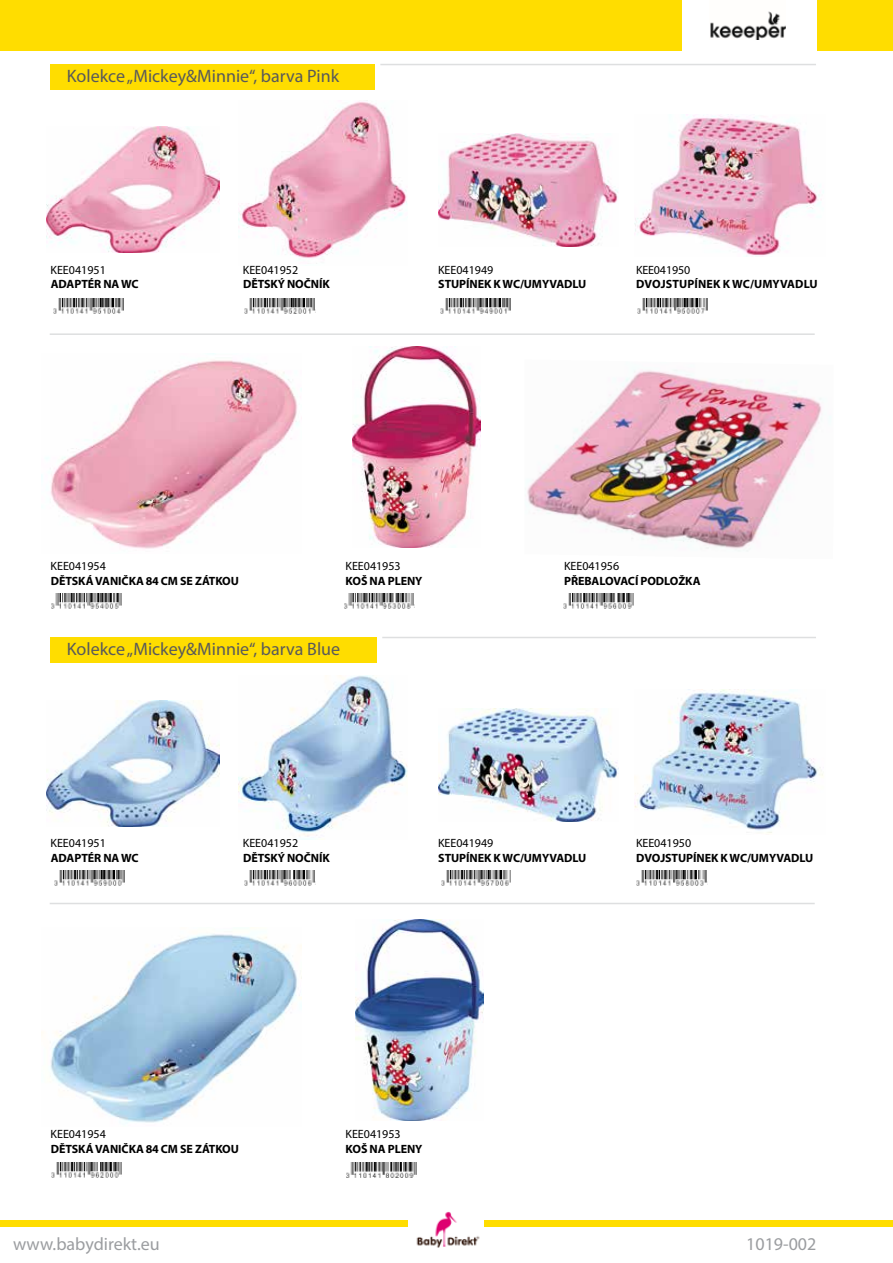
<style>
.page{position:relative;width:893px;height:1263px;background:#fff}
.page>*{position:absolute;margin:0;border:0;box-sizing:border-box;transform-origin:0 0}
.t1{font:18px "Myriad Pro";color:#58595b}
.t2{font:18px "Myriad Pro";color:#9b9da0}
.t3{font:700 12px "Myriad Pro";letter-spacing:-.005em;color:#000}
.t4{font:12px "Myriad Pro";color:#000}
</style>
<div class="page">
<div style="left:0;top:0;width:893px;height:51px;background:#fd0"></div>
<div style="left:0;top:1220px;width:893px;height:7px;background:#fd0"></div>
<div style="left:682px;top:0;width:134px;height:64px;background:#fff"></div>
<div style="left:409px;top:1212px;width:75px;height:51px;background:#fff"></div>
<img style="left:416px;top:1212px;width:64px;height:36px">
<img style="left:710px;top:11px;width:76px;height:29px">
<div style="left:51px;top:64px;width:324px;height:25px;background:#fd0"></div>
<div style="left:51px;top:637px;width:326px;height:25px;background:#fd0"></div>
<hr style="left:380px;top:64px;width:436px;height:1px;background:#dedfe0">
<hr style="left:382px;top:637px;width:434px;height:1px;background:#dedfe0">
<img style="left:238px;top:101px;width:169px;height:163px">
<img style="left:53px;top:298px;width:70px;height:15px">
<img style="left:244px;top:298px;width:71px;height:15px">
<img style="left:440px;top:298px;width:70px;height:15px">
<img style="left:637px;top:298px;width:71px;height:15px">
<img style="left:439px;top:133px;width:179px;height:114px">
<img style="left:634px;top:114px;width:190px;height:143px">
<img style="left:47px;top:126px;width:172px;height:126px">
<img style="left:352px;top:346px;width:129px;height:201px">
<img style="left:46px;top:354px;width:253px;height:195px">
<img style="left:51px;top:593px;width:71px;height:15px">
<img style="left:344px;top:593px;width:70px;height:15px">
<img style="left:238px;top:675px;width:169px;height:165px">
<img style="left:54px;top:870px;width:71px;height:15px">
<img style="left:244px;top:870px;width:71px;height:15px">
<img style="left:441px;top:870px;width:69px;height:15px">
<img style="left:636px;top:870px;width:72px;height:15px">
<img style="left:439px;top:708px;width:180px;height:113px">
<img style="left:634px;top:689px;width:189px;height:145px">
<img style="left:47px;top:701px;width:172px;height:126px">
<img style="left:356px;top:920px;width:128px;height:201px">
<img style="left:42px;top:934px;width:259px;height:190px">
<img style="left:51px;top:1163px;width:70px;height:15px">
<img style="left:346px;top:1163px;width:70px;height:15px">
<img style="left:527px;top:370px;width:304px;height:181px">
<img style="left:563px;top:593px;width:70px;height:15px">
<hr style="left:50px;top:903px;width:765px;height:1px;background:#dedfe0">
<hr style="left:50px;top:333px;width:765px;height:2px;background:#dedfe0">
<h1 class="t1" style="left:67px;top:65px;width:274px">Kolekce „Mickey&amp;Minnie“, barva Pink</h1>
<p class="t4" style="left:51px;top:262px;width:57px">KEE041951</p>
<p class="t3" style="left:51px;top:276px;width:80px">adaptér na wc</p>
<p class="t4" style="left:243px;top:262px;width:57px">KEE041952</p>
<p class="t3" style="left:243px;top:276px;width:83px">dětský nočník</p>
<p class="t4" style="left:438px;top:262px;width:57px">KEE041949</p>
<p class="t3" style="left:438px;top:276px;width:148px">stupínek k wc/umyvadlu</p>
<p class="t4" style="left:636px;top:262px;width:56px">KEE041950</p>
<p class="t3" style="left:636px;top:276px;width:182px">dvojstupínek k wc/umyvadlu</p>
<p class="t4" style="left:51px;top:559px;width:57px">KEE041954</p>
<p class="t3" style="left:51px;top:573px;width:173px">Dětská vanička 84 cm se zátkou</p>
<p class="t4" style="left:346px;top:559px;width:57px">KEE041953</p>
<p class="t3" style="left:346px;top:573px;width:78px">koš na pleny</p>
<h1 class="t1" style="left:67px;top:638px;width:275px">Kolekce „Mickey&amp;Minnie“, barva Blue</h1>
<p class="t4" style="left:564px;top:559px;width:57px">KEE041956</p>
<p class="t3" style="left:564px;top:573px;width:138px">přebalovací podložka</p>
<p class="t4" style="left:51px;top:836px;width:57px">KEE041951</p>
<p class="t3" style="left:51px;top:850px;width:80px">adaptér na wc</p>
<p class="t4" style="left:243px;top:836px;width:57px">KEE041952</p>
<p class="t3" style="left:243px;top:850px;width:83px">dětský nočník</p>
<p class="t4" style="left:438px;top:836px;width:57px">KEE041949</p>
<p class="t3" style="left:438px;top:850px;width:148px">stupínek k wc/umyvadlu</p>
<p class="t4" style="left:636px;top:836px;width:57px">KEE041950</p>
<p class="t3" style="left:636px;top:850px;width:177px">dvojstupínek k wc/umyvadlu</p>
<p class="t4" style="left:51px;top:1127px;width:57px">KEE041954</p>
<p class="t3" style="left:51px;top:1141px;width:173px">Dětská vanička 84 cm se zátkou</p>
<p class="t4" style="left:346px;top:1127px;width:57px">KEE041953</p>
<p class="t3" style="left:346px;top:1141px;width:78px">koš na pleny</p>
<h1 class="t2" style="left:13px;top:1233px;width:148px">www.babydirekt.eu</h1>
<h1 class="t2" style="left:746px;top:1233px;width:72px">1019-002</h1>
</div>
